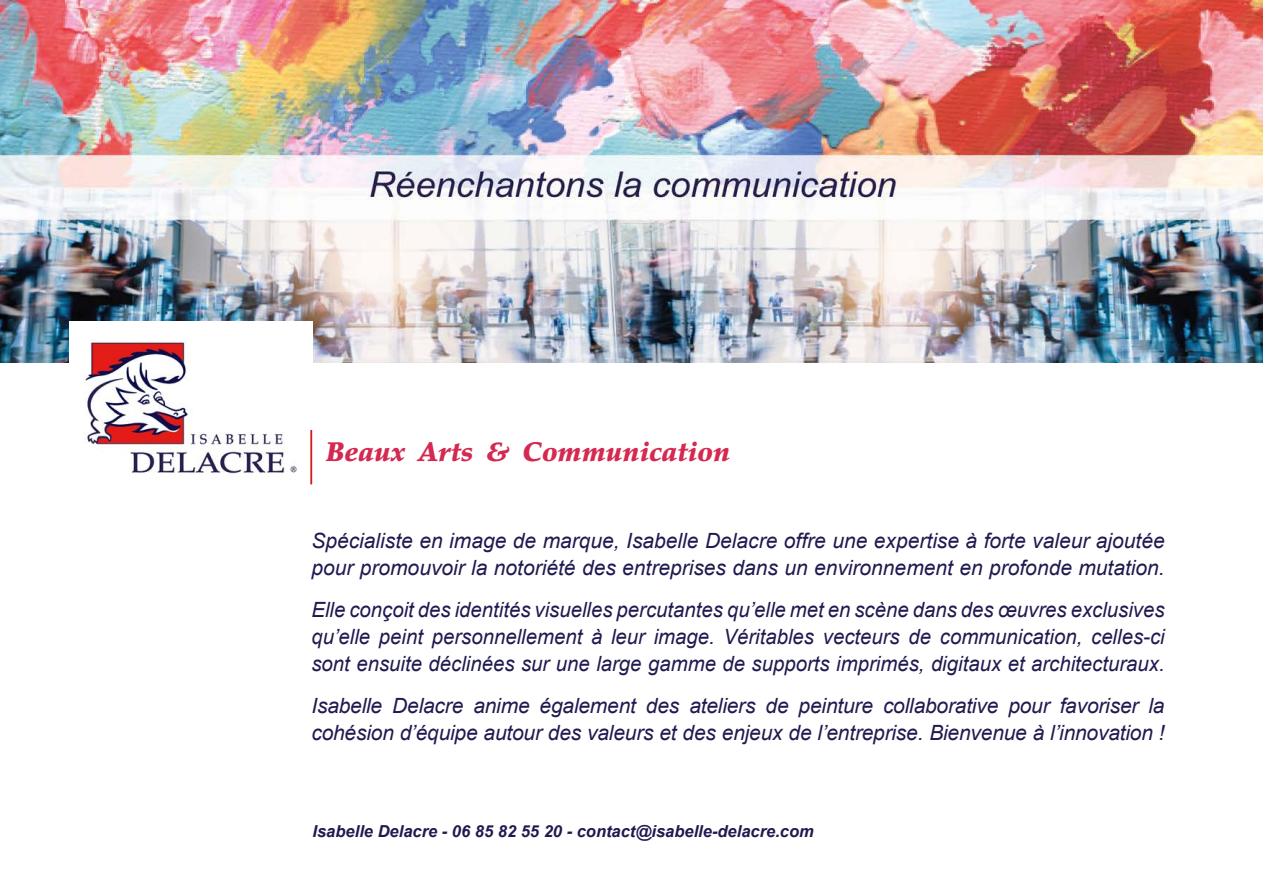
<style>
.page{position:relative;width:1263px;height:893px;background:#fff}
.page>*{position:absolute;margin:0;border:0;box-sizing:border-box;transform-origin:0 0}
.t1{font:italic 900 27px "Palatino";letter-spacing:.005em;color:#d42950}
.t2{font:italic 21px/27px "Arial";color:#1f1a4f}
.t3{font:italic 700 16.5px "Arial";color:#1f1a4f}
</style>
<div class="page">
<img style="left:0;top:0;width:1263px;height:363px">
<div style="left:69px;top:321px;width:244px;height:149px;background:#fff"></div>
<img style="left:85px;top:341px;width:228px;height:138px">
<hr style="left:310px;top:430px;width:2px;height:54px;background:#cb1f26">
<p class="t1" style="left:326px;top:435px;width:406px">Beaux Arts &amp; Communication</p>
<p class="t2" style="left:311px;top:527px;width:855px">Spécialiste en image de marque, Isabelle Delacre offre une expertise à forte valeur ajoutée pour promouvoir la notoriété des entreprises dans un environnement en profonde mutation.</p>
<p class="t2" style="left:311px;top:596px;width:855px;text-align:justify">Elle conçoit des identités visuelles percutantes qu’elle met en scène dans des œuvres exclusives qu’elle peint personnellement à leur image. Véritables vecteurs de communication, celles-ci sont ensuite déclinées sur une large gamme de supports imprimés, digitaux et architecturaux.</p>
<p class="t2" style="left:311px;top:692px;width:855px">Isabelle Delacre anime également des ateliers de peinture collaborative pour favoriser la cohésion d’équipe autour des valeurs et des enjeux de l’entreprise. Bienvenue à l’innovation !</p>
<p class="t3" style="left:313px;top:821px;width:503px">Isabelle Delacre - 06 85 82 55 20 - contact@isabelle-delacre.com</p>
</div>
